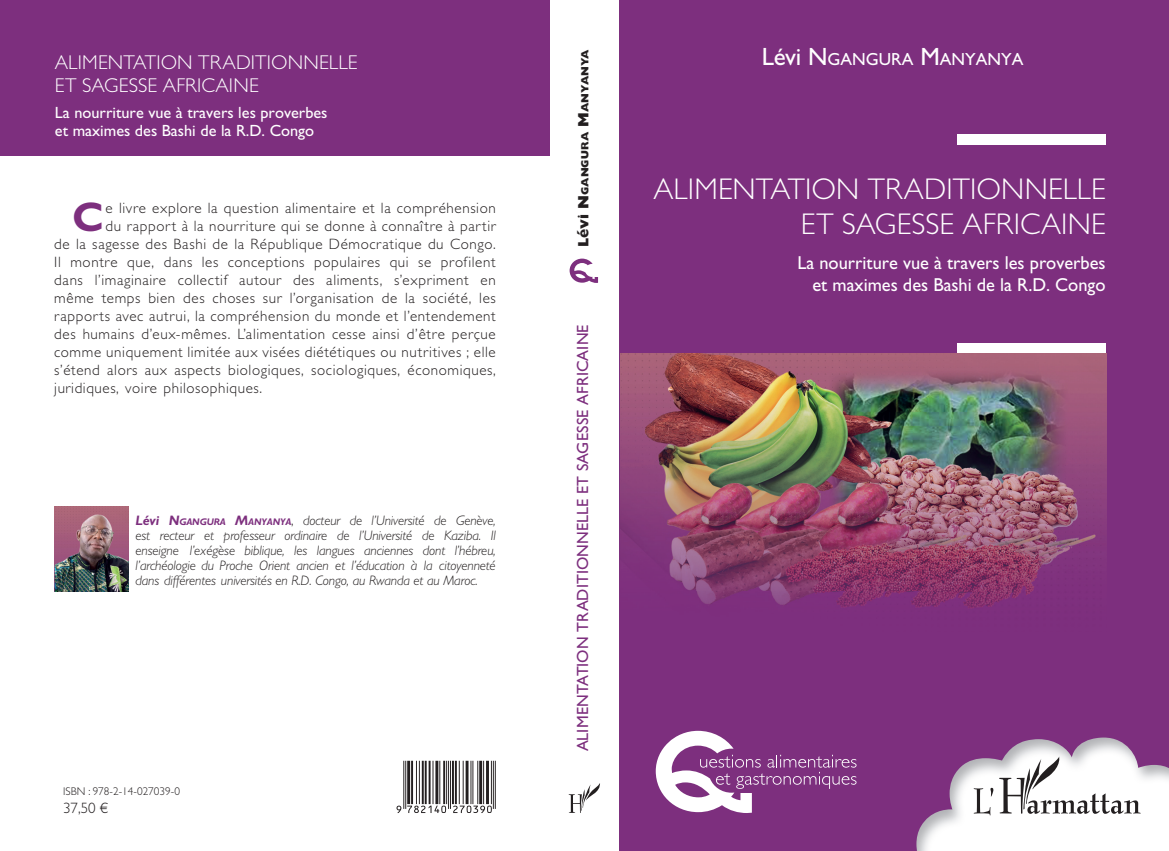
<style>
.page{position:relative;width:1169px;height:851px;background:#fff}
.page>*{position:absolute;margin:0;border:0;box-sizing:border-box;transform-origin:0 0}
.t1{font:700 41.38px "Gill Sans Std";color:#7d2f7e}
.t2{font:300 30px/35px "Gill Sans Std";letter-spacing:.005em;color:#fff;text-align:right}
.t3{font:300 20px "Gill Sans Std";letter-spacing:.01em;color:#fff}
.t4{font:18.75px/22.5px "Gill Sans Std";color:#fff;text-align:right}
.t5{font:17.5px "Gill Sans Std";color:#fff}
.t6{font:16.25px/18.8px "Gill Sans Std";color:#fff}
.t7{font:16.25px "Gill Sans Std";letter-spacing:.005em;color:#7d2f7e}
.t8{font:300 15px "Gill Sans Std";letter-spacing:.04em;color:#231f20}
.t9{font:italic 300 13.75px/15px "Gill Sans Std";letter-spacing:-.01em;color:#231f20;text-align:justify}
.t10{font:300 11.25px "Gill Sans Std";color:#231f20}
.t11{font:800 10.5px "Gill Sans Std";color:#231f20}
.s1{font-size:25px}
.s2{font-size:15px}
.s3{font-weight:700;color:#7d2f7e}
.s4{font-weight:700;font-size:9.62px;color:#7d2f7e}
.s5{font-style:normal}
</style>
<div class="page">
<div style="left:619px;top:0;width:549px;height:850px;background:#7d2f7e"></div>
<img style="left:916px;top:737px;width:252px;height:113px">
<div style="left:0;top:0;width:549px;height:156px;background:#7d2f7e"></div>
<svg style="left:973px;top:756px;width:167px;height:59px;background:#d9d8d9"></svg>
<svg style="left:568px;top:783px;width:32px;height:29px"></svg>
<svg style="left:655px;top:730px;width:201px;height:82px"></svg>
<svg style="left:569px;top:258px;width:29px;height:25px"></svg>
<div style="left:957px;top:343px;width:149px;height:10px;background:#fff"></div>
<div style="left:957px;top:134px;width:149px;height:11px;background:#fff"></div>
<hr style="left:494px;top:760px;width:1px;height:48px;background:#231f20">
<hr style="left:493px;top:760px;width:1px;height:48px;background:#231f20">
<hr style="left:491px;top:760px;width:1px;height:44px;background:#231f20">
<hr style="left:486px;top:760px;width:3px;height:44px;background:#231f20">
<hr style="left:483px;top:760px;width:1px;height:44px;background:#231f20">
<hr style="left:479px;top:760px;width:3px;height:44px;background:#231f20">
<hr style="left:477px;top:760px;width:1px;height:44px;background:#231f20">
<hr style="left:472px;top:760px;width:1px;height:44px;background:#231f20">
<hr style="left:470px;top:760px;width:1px;height:44px;background:#231f20">
<hr style="left:465px;top:760px;width:3px;height:44px;background:#231f20">
<hr style="left:462px;top:760px;width:1px;height:44px;background:#231f20">
<hr style="left:458px;top:760px;width:1px;height:44px;background:#231f20">
<hr style="left:455px;top:760px;width:2px;height:44px;background:#231f20">
<hr style="left:452px;top:760px;width:2px;height:44px;background:#231f20">
<hr style="left:450px;top:760px;width:1px;height:48px;background:#231f20">
<hr style="left:448px;top:760px;width:1px;height:48px;background:#231f20">
<hr style="left:446px;top:760px;width:1px;height:44px;background:#231f20">
<hr style="left:443px;top:760px;width:2px;height:44px;background:#231f20">
<hr style="left:439px;top:760px;width:1px;height:44px;background:#231f20">
<hr style="left:435px;top:760px;width:3px;height:44px;background:#231f20">
<hr style="left:432px;top:760px;width:1px;height:44px;background:#231f20">
<hr style="left:428px;top:760px;width:2px;height:44px;background:#231f20">
<hr style="left:424px;top:760px;width:2px;height:44px;background:#231f20">
<hr style="left:422px;top:760px;width:1px;height:44px;background:#231f20">
<hr style="left:419px;top:760px;width:1px;height:44px;background:#231f20">
<hr style="left:416px;top:760px;width:1px;height:44px;background:#231f20">
<hr style="left:411px;top:760px;width:2px;height:44px;background:#231f20">
<hr style="left:407px;top:760px;width:3px;height:44px;background:#231f20">
<hr style="left:405px;top:760px;width:1px;height:48px;background:#231f20">
<hr style="left:403px;top:760px;width:1px;height:48px;background:#231f20">
<svg style="left:396px;top:805px;width:96px;height:7px"></svg>
<img style="left:55px;top:506px;width:73px;height:85px">
<img style="left:620px;top:353px;width:486px;height:256px">
<h3 class="t3" style="left:55px;top:51px;width:304px">ALIMENTATION TRADITIONNELLE</h3>
<p class="t5" style="left:761px;top:49px;width:263px"><span class="s1">Lévi N</span>GANGURA <span class="s1">M</span>ANYANYA</p>
<h3 class="t3" style="left:55px;top:74px;width:205px">ET SAGESSE AFRICAINE</h3>
<p class="t6" style="left:55px;top:103px;width:274px">La nourriture vue à travers les proverbes et maximes des Bashi de la R.D. Congo</p>
<p class="t11" style="left:578px;top:246px;width:199px;rotate:-90deg"><span class="s2">Lévi N</span>GANGURA <span class="s2">M</span>ANYANYA</p>
<h2 class="t2" style="left:653px;top:171px;width:454px">ALIMENTATION TRADITIONNELLE<br>ET SAGESSE AFRICAINE</h2>
<p class="t4" style="left:797px;top:251px;width:310px">La nourriture vue à travers les proverbes et maximes des Bashi de la R.D. Congo</p>
<h1 class="t1" style="left:72px;top:192px;width:33px">C</h1>
<p class="t8" style="left:106px;top:199px;width:391px">e livre explore la question alimentaire et la compréhension</p>
<p class="t8" style="left:106px;top:217px;width:391px">du rapport à la nourriture qui se donne à connaître à partir</p>
<p class="t8" style="left:54px;top:235px;width:443px">de la sagesse des Bashi de la République Démocratique du Congo.</p>
<p class="t8" style="left:54px;top:253px;width:443px">Il montre que, dans les conceptions populaires qui se profilent</p>
<p class="t8" style="left:54px;top:271px;width:443px">dans l’imaginaire collectif autour des aliments, s’expriment en</p>
<p class="t8" style="left:54px;top:289px;width:443px">même temps bien des choses sur l’organisation de la société, les</p>
<p class="t8" style="left:54px;top:307px;width:443px">rapports avec autrui, la compréhension du monde et l’entendement</p>
<p class="t8" style="left:54px;top:325px;width:443px">des humains d’eux-mêmes. L’alimentation cesse ainsi d’être perçue</p>
<p class="t8" style="left:54px;top:343px;width:443px">comme uniquement limitée aux visées diététiques ou nutritives ; elle</p>
<p class="t8" style="left:54px;top:361px;width:443px">s’étend alors aux aspects biologiques, sociologiques, économiques,</p>
<p class="t8" style="left:54px;top:379px;width:209px">juridiques, voire philosophiques.</p>
<p class="t7" style="left:573px;top:751px;width:428px;rotate:-90deg">ALIMENTATION TRADITIONNELLE ET SAGESSE AFRICAINE</p>
<p class="t9" style="left:135px;top:513px;width:362px"><span class="s3">Lévi N</span><span class="s4">GANGURA</span> <span class="s3">M</span><span class="s4">ANYANYA</span><span class="s5">,</span> docteur de l’Université de Genève, est recteur et professeur ordinaire de l’Université de Kaziba. Il enseigne l’exégèse biblique, les langues anciennes dont l’hébreu, l’archéologie du Proche Orient ancien et l’éducation à la citoyenneté dans différentes universités en R.D. Congo, au Rwanda et au Maroc.</p>
<p class="t10" style="left:63px;top:784px;width:118px">ISBN : 978-2-14-027039-0</p>
<p class="t8" style="left:63px;top:799px;width:47px">37,50 €</p>
</div>
